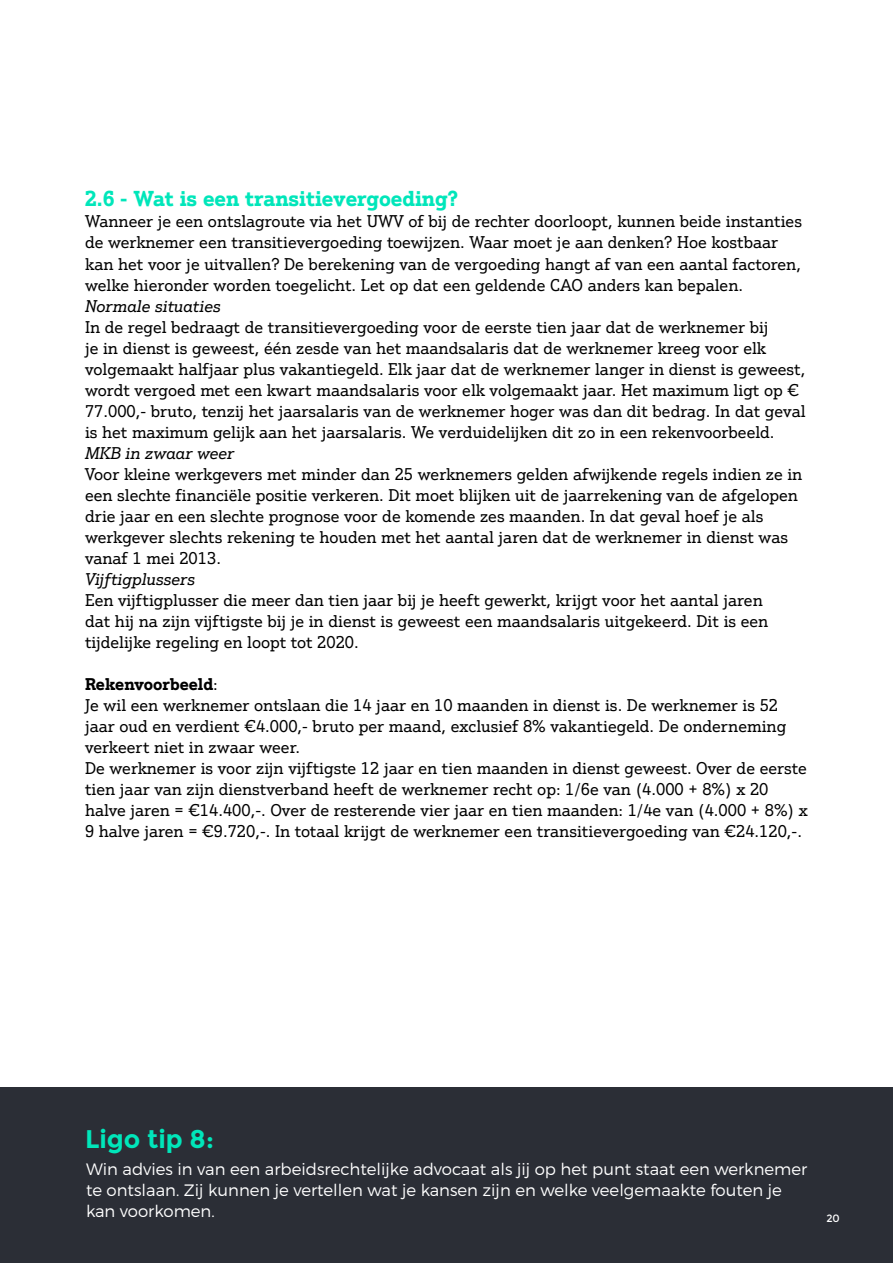
<style>
.page{position:relative;width:893px;height:1263px;background:#fff}
.page>*{position:absolute;margin:0;border:0;box-sizing:border-box;transform-origin:0 0}
.t1{font:700 25.5px "Montserrat";color:#00e6ba}
.t2{font:700 21px "Justus Pro";color:#00e6ba}
.t3{font:16.5px/21px "Justus Pro";color:#000}
.t4{font:300 16.5px/21px "Montserrat";color:#fff}
.t5{font:italic 16.5px "Justus Pro";color:#000}
.t6{font:10.5px "Montserrat";color:#fff}
.s1{font-weight:700}
</style>
<div class="page">
<div style="left:0;top:1087px;width:893px;height:176px;background:#2b2e36"></div>
<p class="t2" style="left:85px;top:185px;width:375px">2.6 - Wat is een transitievergoeding?</p>
<p class="t3" style="left:85px;top:211px;width:718px">Wanneer je een ontslagroute via het UWV of bij de rechter doorloopt, kunnen beide instanties de werknemer een transitievergoeding toewijzen. Waar moet je aan denken? Hoe kostbaar kan het voor je uitvallen? De berekening van de vergoeding hangt af van een aantal factoren, welke hieronder worden toegelicht. Let op dat een geldende CAO anders kan bepalen.</p>
<p class="t5" style="left:85px;top:295px;width:137px">Normale situaties</p>
<p class="t3" style="left:85px;top:316px;width:722px">In de regel bedraagt de transitievergoeding voor de eerste tien jaar dat de werknemer bij<br>je in dienst is geweest, één zesde van het maandsalaris dat de werknemer kreeg voor elk volgemaakt halfjaar plus vakantiegeld. Elk jaar dat de werknemer langer in dienst is geweest, wordt vergoed met een kwart maandsalaris voor elk volgemaakt jaar. Het maximum ligt op € 77.000,- bruto, tenzij het jaarsalaris van de werknemer hoger was dan dit bedrag. In dat geval is het maximum gelijk aan het jaarsalaris. We verduidelijken dit zo in een rekenvoorbeeld.</p>
<p class="t5" style="left:85px;top:442px;width:151px">MKB in zwaar weer</p>
<p class="t3" style="left:85px;top:463px;width:719px">Voor kleine werkgevers met minder dan 25 werknemers gelden afwijkende regels indien ze in een slechte financiële positie verkeren. Dit moet blijken uit de jaarrekening van de afgelopen drie jaar en een slechte prognose voor de komende zes maanden. In dat geval hoef je als werkgever slechts rekening te houden met het aantal jaren dat de werknemer in dienst was vanaf 1 mei 2013.</p>
<p class="t5" style="left:85px;top:568px;width:111px">Vijftigplussers</p>
<p class="t3" style="left:85px;top:589px;width:685px">Een vijftigplusser die meer dan tien jaar bij je heeft gewerkt, krijgt voor het aantal jaren dat hij na zijn vijftigste bij je in dienst is geweest een maandsalaris uitgekeerd. Dit is een tijdelijke regeling en loopt tot 2020.</p>
<p class="t3" style="left:85px;top:673px;width:724px"><span class="s1">Rekenvoorbeeld</span>:<br>Je wil een werknemer ontslaan die 14 jaar en 10 maanden in dienst is. De werknemer is 52 jaar oud en verdient €4.000,- bruto per maand, exclusief 8% vakantiegeld. De onderneming verkeert niet in zwaar weer.<br>De werknemer is voor zijn vijftigste 12 jaar en tien maanden in dienst geweest. Over de eerste tien jaar van zijn dienstverband heeft de werknemer recht op: 1/6e van (4.000 + 8%) x 20 halve jaren = €14.400,-. Over de resterende vier jaar en tien maanden: 1/4e van (4.000 + 8%) x 9 halve jaren = €9.720,-. In totaal krijgt de werknemer een transitievergoeding van €24.120,-.</p>
<h1 class="t1" style="left:85px;top:1124px;width:130px">Ligo tip 8:</h1>
<p class="t4" style="left:86px;top:1158px;width:723px">Win advies in van een arbeidsrechtelijke advocaat als jij op het punt staat een werknemer te ontslaan. Zij kunnen je vertellen wat je kansen zijn en welke veelgemaakte fouten je kan voorkomen.</p>
<p class="t6" style="left:826px;top:1212px;width:15px">20</p>
</div>
